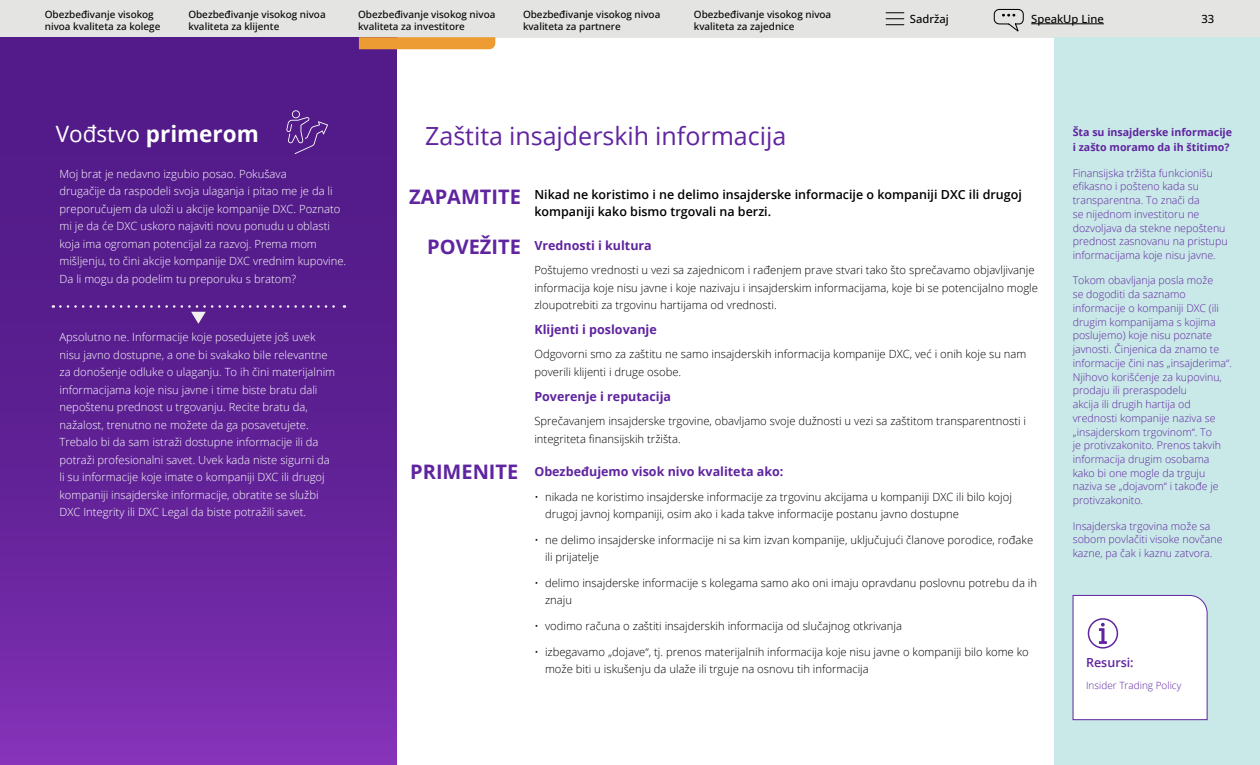
<style>
.page{position:relative;width:1260px;height:765px;background:#fff}
.page>*{position:absolute;margin:0;border:0;box-sizing:border-box;transform-origin:0 0}
.t1{font:25px "Open Sans";color:#5f249f}
.t2{font:700 22.5px "Open Sans";color:#fff}
.t3{font:700 20px "Open Sans";color:#5f249f}
.t4{font:600 12.5px/17.5px "Open Sans";color:#000}
.t5{font:700 12.5px "Open Sans";color:#5f249f}
.t6{font:600 12.5px "Open Sans";color:#5f249f}
.t7{font:300 11.25px/17.5px "Open Sans";color:#000}
.t8{font:300 11.25px/17.5px "Open Sans";color:#fff}
.t9{font:500 11.25px "Open Sans";color:#000}
.t10{font:300 10.62px/13.8px "Open Sans";color:#5f249f}
.t11{font:700 10.62px/15px "Open Sans";color:#5f249f}
.t12{font:500 10px/12.5px "Open Sans";color:#000}
.t13{font:300 10px "Open Sans";color:#5f249f}
.s1{font-weight:400}
</style>
<div class="page">
<div style="left:0;top:0;width:1260px;height:37px;background:#e4e4e2"></div>
<svg style="left:886px;top:12px;width:18px;height:13px"></svg>
<hr style="left:1031px;top:24px;width:73px;height:1px;background:#000">
<svg style="left:993px;top:8px;width:31px;height:24px"></svg>
<div style="left:0;top:37px;width:397px;height:728px;background:linear-gradient(to bottom,#49167f,#7b2eaf)"></div>
<div style="left:1054px;top:37px;width:206px;height:727px;background:#c9e9e8"></div>
<div style="left:1072px;top:595px;width:136px;height:125px;background:#fff"></div>
<svg style="left:286px;top:110px;width:42px;height:44px;background:#633194"></svg>
<svg style="left:60px;top:305px;width:285px;height:19px;background:#5f2792"></svg>
<svg style="left:359px;top:37px;width:136px;height:12px;background:#ec9b36"></svg>
<p class="t12" style="left:45px;top:7px;width:117px">Obezbeđivanje visokog nivoa kvaliteta za kolege</p>
<p class="t12" style="left:188px;top:7px;width:139px">Obezbeđivanje visokog nivoa kvaliteta za klijente</p>
<p class="t12" style="left:358px;top:7px;width:139px">Obezbeđivanje visokog nivoa kvaliteta za investitore</p>
<p class="t12" style="left:523px;top:7px;width:139px">Obezbeđivanje visokog nivoa kvaliteta za partnere</p>
<p class="t12" style="left:694px;top:7px;width:139px">Obezbeđivanje visokog nivoa kvaliteta za zajednice</p>
<p class="t9" style="left:910px;top:11px;width:40px">Sadržaj</p>
<p class="t9" style="left:1031px;top:11px;width:74px">SpeakUp Line</p>
<p class="t9" style="left:1202px;top:11px;width:14px">33</p>
<h2 class="t2" style="left:56px;top:118px;width:205px"><span class="s1">Vođstvo</span> primerom</h2>
<p class="t8" style="left:60px;top:165px;width:288px">Moj brat je nedavno izgubio posao. Pokušava<br>drugačije da raspodeli svoja ulaganja i pitao me je da li preporučujem da uloži u akcije kompanije DXC. Poznato mi je da će DXC uskoro najaviti novu ponudu u oblasti koja ima ogroman potencijal za razvoj. Prema mom mišljenju, to čini akcije kompanije DXC vrednim kupovine.<br>Da li mogu da podelim tu preporuku s bratom?</p>
<p class="t8" style="left:60px;top:328px;width:277px">Apsolutno ne. Informacije koje posedujete još uvek nisu javno dostupne, a one bi svakako bile relevantne za donošenje odluke o ulaganju. To ih čini materijalnim informacijama koje nisu javne i time biste bratu dali nepoštenu prednost u trgovanju. Recite bratu da, nažalost, trenutno ne možete da ga posavetujete.<br>Trebalo bi da sam istraži dostupne informacije ili da potraži profesionalni savet. Uvek kada niste sigurni da li su informacije koje imate o kompaniji DXC ili drugoj kompaniji insajderske informacije, obratite se službi DXC Integrity ili DXC Legal da biste potražili savet.</p>
<h1 class="t1" style="left:425px;top:119px;width:363px">Zaštita insajderskih informacija</h1>
<p class="t4" style="left:534px;top:185px;width:489px">Nikad ne koristimo i ne delimo insajderske informacije o kompaniji DXC ili drugoj kompaniji kako bismo trgovali na berzi.</p>
<p class="t5" style="left:534px;top:236px;width:119px">Vrednosti i kultura</p>
<p class="t7" style="left:534px;top:261px;width:505px">Poštujemo vrednosti u vezi sa zajednicom i rađenjem prave stvari tako što sprečavamo objavljivanje informacija koje nisu javne i koje nazivaju i insajderskim informacijama, koje bi se potencijalno mogle zloupotrebiti za trgovinu hartijama od vrednosti.</p>
<p class="t5" style="left:534px;top:321px;width:124px">Klijenti i poslovanje</p>
<p class="t7" style="left:534px;top:345px;width:494px">Odgovorni smo za zaštitu ne samo insajderskih informacija kompanije DXC, već i onih koje su nam poverili klijenti i druge osobe.</p>
<p class="t5" style="left:534px;top:387px;width:138px">Poverenje i reputacija</p>
<p class="t7" style="left:534px;top:412px;width:493px">Sprečavanjem insajderske trgovine, obavljamo svoje dužnosti u vezi sa zaštitom transparentnosti i integriteta finansijskih tržišta.</p>
<p class="t5" style="left:534px;top:463px;width:251px">Obezbeđujemo visok nivo kvaliteta ako:</p>
<p class="t7" style="left:545px;top:487px;width:468px;text-indent:-11px">• nikada ne koristimo insajderske informacije za trgovinu akcijama u kompaniji DXC ili bilo kojoj drugoj javnoj kompaniji, osim ako i kada takve informacije postanu javno dostupne</p>
<p class="t7" style="left:545px;top:531px;width:490px;text-indent:-11px">• ne delimo insajderske informacije ni sa kim izvan kompanije, uključujući članove porodice, rođake ili prijatelje</p>
<p class="t7" style="left:545px;top:574px;width:494px;text-indent:-11px">• delimo insajderske informacije s kolegama samo ako oni imaju opravdanu poslovnu potrebu da ih znaju</p>
<p class="t7" style="left:534px;top:617px;width:369px">• vodimo računa o zaštiti insajderskih informacija od slučajnog otkrivanja</p>
<p class="t7" style="left:545px;top:642px;width:485px;text-indent:-11px">• izbegavamo „dojave“, tj. prenos materijalnih informacija koje nisu javne o kompaniji bilo kome ko može biti u iskušenju da ulaže ili trguje na osnovu tih informacija</p>
<h3 class="t3" style="left:409px;top:183px;width:113px">ZAPAMTITE</h3>
<h3 class="t3" style="left:427px;top:232px;width:95px">POVEŽITE</h3>
<h3 class="t3" style="left:410px;top:458px;width:110px">PRIMENITE</h3>
<p class="t11" style="left:1073px;top:125px;width:161px">Šta su insajderske informacije i zašto moramo da ih štitimo?</p>
<p class="t10" style="left:1073px;top:165px;width:157px">Finansijska tržišta funkcionišu efikasno i pošteno kada su transparentna. To znači da<br>se nijednom investitoru ne dozvoljava da stekne nepoštenu prednost zasnovanu na pristupu informacijama koje nisu javne.</p>
<p class="t10" style="left:1073px;top:273px;width:161px">Tokom obavljanja posla može<br>se dogoditi da saznamo informacije o kompaniji DXC (ili drugim kompanijama s kojima poslujemo) koje nisu poznate javnosti. Činjenica da znamo te informacije čini nas „insajderima“.<br>Njihovo korišćenje za kupovinu, prodaju ili preraspodelu<br>akcija ili drugih hartija od vrednosti kompanije naziva se „insajderskom trgovinom“. To<br>je protivzakonito. Prenos takvih informacija drugim osobama kako bi one mogle da trguju naziva se „dojavom“ i takođe je protivzakonito.</p>
<p class="t10" style="left:1073px;top:519px;width:151px">Insajderska trgovina može sa sobom povlačiti visoke novčane kazne, pa čak i kaznu zatvora.</p>
<p class="t6" style="left:1086px;top:654px;width:49px">Resursi:</p>
<p class="t13" style="left:1086px;top:678px;width:97px">Insider Trading Policy</p>
</div>
